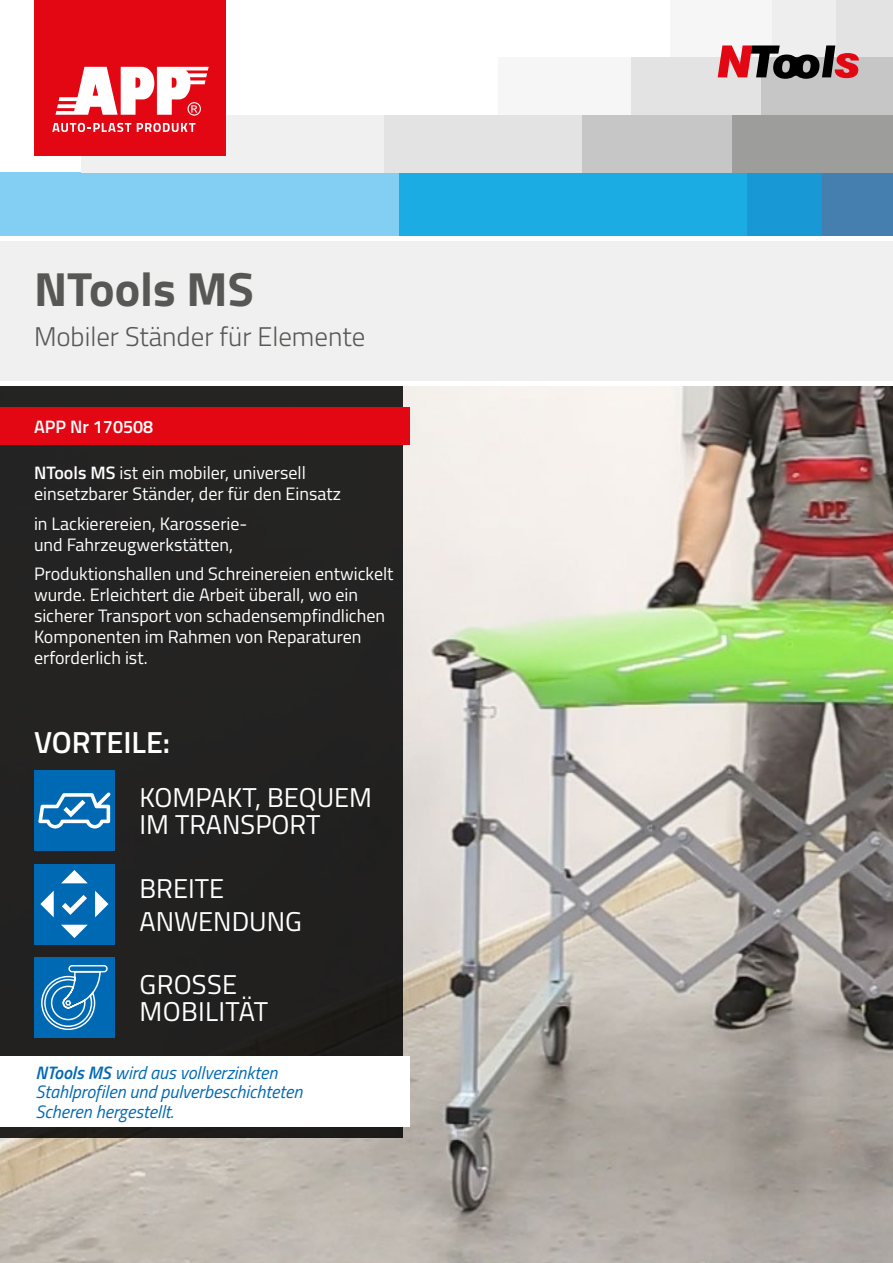
<style>
.page{position:relative;width:893px;height:1263px;background:#fff}
.page>*{position:absolute;margin:0;border:0;box-sizing:border-box;transform-origin:0 0}
.t1{font:700 48px "Titillium";color:#575756}
.t2{font:600 30.45px "Titillium";color:#fff}
.t3{font:27.3px/27.3px "Titillium";color:#fff}
.t4{font:300 27px "Titillium";color:#575756}
.t5{font:18px/21px "Titillium";color:#fff}
.t6{font:italic 18px/19.5px "Titillium";color:#0069b4}
.t7{font:600 18px "Titillium";color:#fff}
.s1{font-weight:600}
</style>
<div class="page">
<div style="left:727px;top:172px;width:97px;height:64px;background:#1899d6"></div>
<div style="left:398px;top:172px;width:348px;height:64px;background:#1cace4"></div>
<div style="left:0;top:172px;width:399px;height:64px;background:#83cff4"></div>
<div style="left:830px;top:0;width:63px;height:57px;background:#e3e3e3"></div>
<div style="left:746px;top:0;width:90px;height:57px;background:#eee"></div>
<div style="left:670px;top:0;width:101px;height:57px;background:#f6f6f6"></div>
<div style="left:761px;top:57px;width:132px;height:58px;background:#c6c6c6"></div>
<div style="left:629px;top:57px;width:132px;height:58px;background:#e3e3e3"></div>
<div style="left:499px;top:57px;width:132px;height:58px;background:#f6f6f6"></div>
<div style="left:822px;top:172px;width:71px;height:64px;background:#447faf"></div>
<div style="left:732px;top:115px;width:161px;height:57px;background:#9d9d9c"></div>
<div style="left:383px;top:115px;width:205px;height:57px;background:#e3e3e3"></div>
<div style="left:81px;top:115px;width:302px;height:57px;background:#f0f0f0"></div>
<div style="left:583px;top:115px;width:149px;height:57px;background:#c6c6c6"></div>
<div style="left:35px;top:0;width:191px;height:156px;background:#e30613"></div>
<svg style="left:52px;top:123px;width:79px;height:9px"></svg>
<svg style="left:137px;top:123px;width:58px;height:9px"></svg>
<svg style="left:55px;top:67px;width:154px;height:49px"></svg>
<img style="left:0;top:386px;width:893px;height:877px">
<div style="left:0;top:236px;width:893px;height:146px;background:#f0f0f0"></div>
<hr style="left:0;top:236px;width:893px;height:4px;background:#fff">
<svg style="left:718px;top:45px;width:141px;height:34px"></svg>
<div style="left:0;top:386px;width:403px;height:751px;background:#232322"></div>
<div style="left:0;top:407px;width:409px;height:37px;background:#e30613"></div>
<div style="left:0;top:1057px;width:409px;height:70px;background:#fff"></div>
<div style="left:34px;top:770px;width:81px;height:81px;background:#0069b4"></div>
<svg style="left:38px;top:792px;width:73px;height:36px"></svg>
<div style="left:34px;top:864px;width:81px;height:80px;background:#0069b4"></div>
<svg style="left:61px;top:870px;width:27px;height:13px"></svg>
<svg style="left:61px;top:925px;width:27px;height:13px"></svg>
<svg style="left:40px;top:890px;width:68px;height:28px"></svg>
<div style="left:34px;top:957px;width:81px;height:81px;background:#0069b4"></div>
<svg style="left:41px;top:965px;width:67px;height:66px"></svg>
<h1 class="t1" style="left:34px;top:252px;width:221px">NTools MS</h1>
<h3 class="t4" style="left:34px;top:317px;width:333px">Mobiler Ständer für Elemente</h3>
<p class="t7" style="left:34px;top:413px;width:121px">APP Nr 170508</p>
<p class="t5" style="left:34px;top:462px;width:309px"><span class="s1">NTools MS</span> ist ein mobiler, universell einsetzbarer Ständer, der für den Einsatz</p>
<p class="t5" style="left:34px;top:512px;width:215px">in Lackierereien, Karosserie&shy;und Fahrzeugwerkstätten,</p>
<p class="t5" style="left:34px;top:563px;width:361px">Produktionshallen und Schreinereien entwickelt wurde. Erleichtert die Arbeit überall, wo ein sicherer Transport von schadensempfindlichen Komponenten im Rahmen von Reparaturen erforderlich ist.</p>
<h2 class="t2" style="left:34px;top:720px;width:138px">VORTEILE:</h2>
<h3 class="t3" style="left:139px;top:782px;width:234px">KOMPAKT, BEQUEM<br>IM TRANSPORT</h3>
<h3 class="t3" style="left:139px;top:871px;width:164px;line-height:32.7px">BREITE<br>ANWENDUNG</h3>
<h3 class="t3" style="left:140px;top:969px;width:130px">GROSSE<br>MOBILITÄT</h3>
<p class="t6" style="left:35px;top:1062px;width:269px"><span class="s1">NTools MS</span> wird aus vollverzinkten<br>Stahlprofilen und pulverbeschichteten<br>Scheren hergestellt.</p>
</div>
